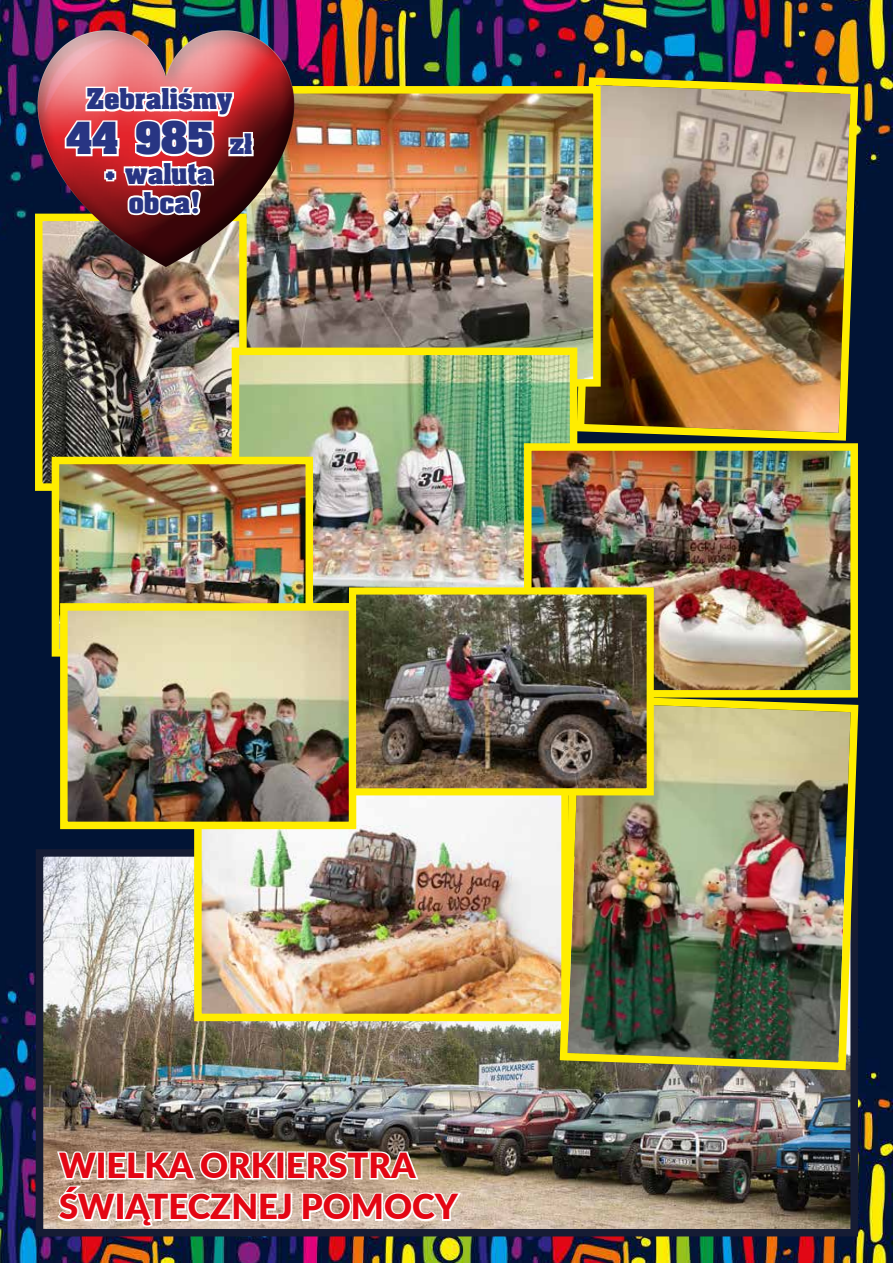
<style>
.page{position:relative;width:893px;height:1263px;background:#fff}
.page>*{position:absolute;margin:0;border:0;box-sizing:border-box;transform-origin:0 0}
.t1{font:700 37.5px "Aardvark";color:#283583}
.t2{font:900 34.5px/41.4px "Lato";color:#e30613}
.t3{font:700 24.3px/29.2px "Aardvark";color:#283583;text-align:center}
.s1{font-size:24px}
</style>
<div class="page">
<img style="left:0;top:0;width:893px;height:1263px">
<img style="left:32px;top:845px;width:830px;height:395px">
<img style="left:573px;top:73px;width:289px;height:366px">
<img style="left:406px;top:82px;width:198px;height:308px">
<img style="left:31px;top:388px;width:197px;height:107px">
<img style="left:228px;top:344px;width:353px;height:255px">
<img style="left:48px;top:453px;width:269px;height:207px">
<img style="left:520px;top:439px;width:342px;height:252px">
<img style="left:556px;top:691px;width:306px;height:383px">
<img style="left:190px;top:799px;width:383px;height:226px">
<img style="left:56px;top:599px;width:304px;height:234px">
<img style="left:345px;top:584px;width:312px;height:215px">
<svg style="left:55px;top:1146px;width:407px;height:83px"></svg>
<img style="left:0;top:9px;width:406px;height:379px">
<div style="left:0;top:9px;width:375px;height:337px;background:#000;opacity:.75"></div>
<svg style="left:63px;top:83px;width:194px;height:135px"></svg>
<p class="t3" style="left:86px;top:84px;width:147px">Zebraliśmy</p>
<p class="t1" style="left:66px;top:113px;width:187px">44 985 <span class="s1">zł</span></p>
<p class="t3" style="left:106px;top:159px;width:108px">+ waluta obca!</p>
<p class="t2" style="left:59px;top:1143px;width:400px">WIELKA ORKIERSTRA<br>ŚWIĄTECZNEJ POMOCY</p>
</div>
